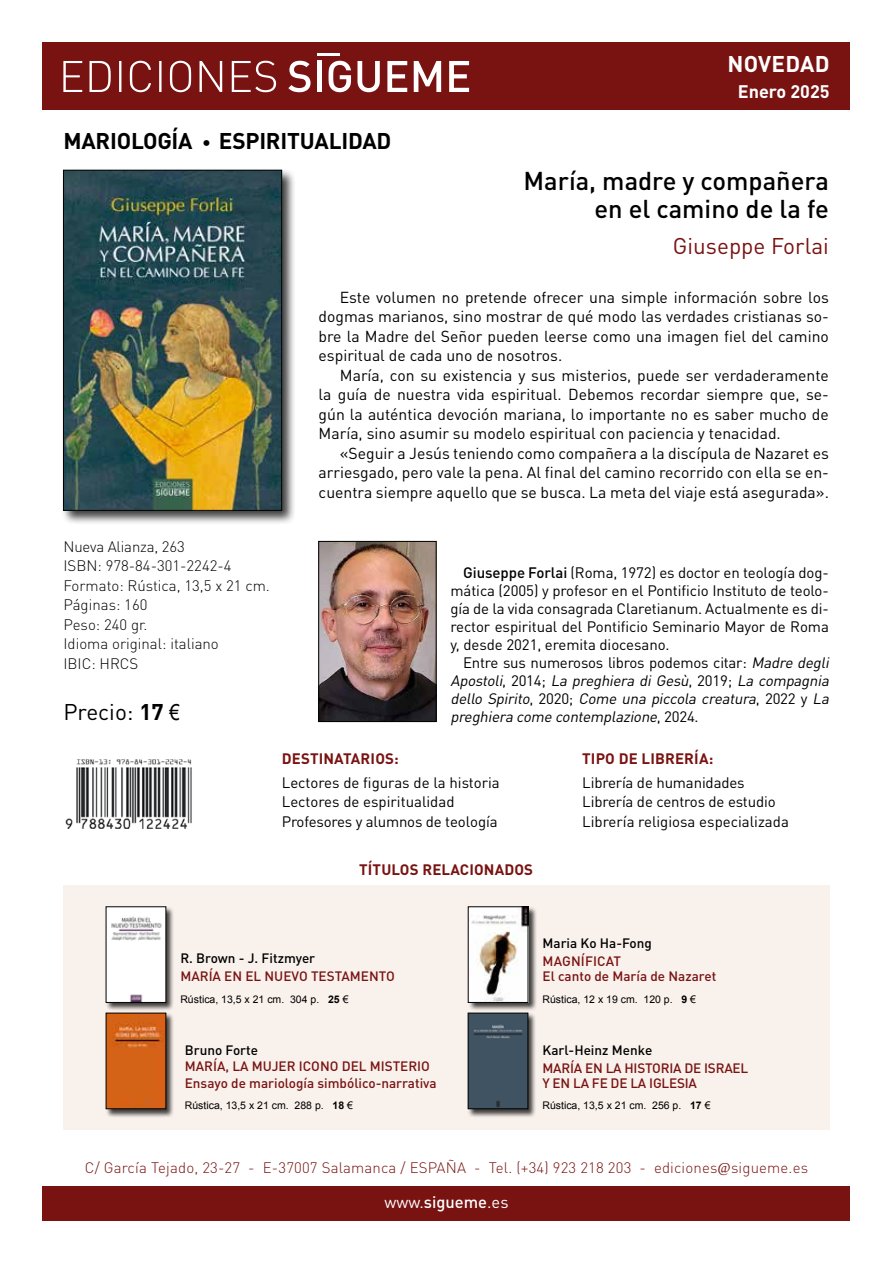
<style>
.page{position:relative;width:893px;height:1263px;background:#fff}
.page>*{position:absolute;margin:0;border:0;box-sizing:border-box;transform-origin:0 0}
.t1{font:500 25.5px/28.5px "DIN Pro";color:#000;text-align:right}
.t2{font:700 22.5px "DIN Pro";letter-spacing:-.01em;color:#000}
.t3{font:22.5px "DIN Pro";color:#791312}
.t4{font:22.5px "DIN Pro";color:#000}
.t5{font:700 22.5px "DIN Pro";letter-spacing:.01em;color:#fff}
.t6{font:700 18px "DIN Pro";color:#fff}
.t7{font:16.5px "DIN Pro";color:#fff}
.t8{font:15.75px/19.5px "DIN Pro";color:#000;text-align:justify}
.t9{font:15px/18px "DIN Pro";letter-spacing:-.005em;color:#000}
.t10{font:italic 15px/18px "DIN Pro";color:#000;text-align:justify}
.t11{font:300 15px/19.5px "DIN Pro";color:#000}
.t12{font:300 15px "DIN Pro";letter-spacing:.01em;color:#791312}
.t13{font:700 15px "DIN Pro";letter-spacing:.01em;color:#791312}
.t14{font:500 13.5px/15px "DIN Pro";color:#791312}
.t15{font:500 13.5px "DIN Pro";color:#000}
.t16{font:10.5px "Arial";color:#000}
.s1{font-size:18px}
.s2{font-weight:700}
.s3{font-family:"Arial Narrow"}
.s4{font-weight:500}
.s5{font-style:normal}
.s6{font-family:"Sakkal Majalla";font-weight:400;font-size:19.5px}
</style>
<div class="page">
<div style="left:43px;top:1186px;width:807px;height:34px;background:#791312"></div>
<div style="left:43px;top:43px;width:807px;height:67px;background:#791312"></div>
<hr style="left:317px;top:53px;width:23px;height:3px;background:#fff">
<svg style="left:288px;top:61px;width:23px;height:31px"></svg>
<div style="left:317px;top:61px;width:5px;height:31px;background:#fff"></div>
<svg style="left:329px;top:61px;width:22px;height:31px"></svg>
<svg style="left:357px;top:61px;width:23px;height:31px"></svg>
<svg style="left:387px;top:61px;width:20px;height:31px"></svg>
<svg style="left:414px;top:61px;width:27px;height:31px"></svg>
<svg style="left:449px;top:61px;width:20px;height:31px"></svg>
<svg style="left:63px;top:61px;width:213px;height:31px"></svg>
<div style="left:61px;top:168px;width:235px;height:357px;background:#000;opacity:.75"></div>
<img style="left:65px;top:172px;width:215px;height:336px">
<div style="left:63px;top:170px;width:219px;height:340px;border:1px solid #000"></div>
<div style="left:63px;top:885px;width:767px;height:245px;background:#f9f1ec"></div>
<img style="left:65px;top:759px;width:127px;height:69px">
<img style="left:321px;top:543px;width:113px;height:177px">
<div style="left:319px;top:541px;width:117px;height:181px;border:1px solid #000"></div>
<div style="left:468px;top:1012px;width:69px;height:106px;background:#000;opacity:.75"></div>
<img style="left:470px;top:1015px;width:56px;height:92px">
<div style="left:468px;top:1013px;width:60px;height:96px;border:1px solid #000"></div>
<div style="left:106px;top:1012px;width:69px;height:106px;background:#000;opacity:.75"></div>
<img style="left:108px;top:1015px;width:56px;height:92px">
<div style="left:106px;top:906px;width:69px;height:105px;background:#000;opacity:.75"></div>
<img style="left:108px;top:909px;width:56px;height:91px">
<div style="left:468px;top:906px;width:69px;height:105px;background:#000;opacity:.75"></div>
<img style="left:470px;top:909px;width:56px;height:91px">
<h2 class="t5" style="left:727px;top:49px;width:104px">NOVEDAD</h2>
<h2 class="t2" style="left:63px;top:126px;width:329px">MARIOLOGÍA <span class="s1">•</span> ESPIRITUALIDAD</h2>
<p class="t6" style="left:738px;top:80px;width:93px">Enero 2025</p>
<h1 class="t1" style="left:524px;top:165px;width:307px">María, madre y compañera en el camino de la fe</h1>
<h2 class="t3" style="left:673px;top:230px;width:157px">Giuseppe Forlai</h2>
<p class="t8" style="left:319px;top:287px;width:512px;text-indent:21px">Este volumen no pretende ofrecer una simple información sobre los dogmas marianos, sino mostrar de qué modo las verdades cristianas so&shy;bre la Madre del Señor pueden leerse como una imagen fiel del camino espiritual de cada uno de nosotros.</p>
<p class="t8" style="left:319px;top:365px;width:512px;text-indent:21px">María, con su existencia y sus misterios, puede ser verdaderamente la guía de nuestra vida espiritual. Debemos recordar siempre que, se&shy;gún la auténtica devoción mariana, lo importante no es saber mucho de María, sino asumir su modelo espiritual con paciencia y tenacidad.</p>
<p class="t8" style="left:319px;top:443px;width:512px;text-indent:21px">«Seguir a Jesús teniendo como compañera a la discípula de Nazaret es arriesgado, pero vale la pena. Al final del camino recorrido con ella se en&shy;cuentra siempre aquello que se busca. La meta del viaje está asegurada».</p>
<p class="t11" style="left:63px;top:536px;width:208px">Nueva Alianza, 263<br>ISBN: 978-84-301-2242-4<br>Formato: Rústica, 13,5 x 21 cm.<br>Páginas: 160<br>Peso: 240 gr.<br>Idioma original: italiano<br>IBIC: HRCS</p>
<h2 class="t4" style="left:63px;top:696px;width:118px">Precio: <span class="s2">17</span> <span class="s3">€</span></h2>
<p class="t9" style="left:450px;top:563px;width:380px;text-align:justify;text-indent:13px"><span class="s4">Giuseppe Forlai</span> (Roma, 1972) es doctor en teología dog&shy;mática (2005) y profesor en el Pontificio Instituto de teolo&shy;gía de la vida consagrada Claretianum. Actualmente es di&shy;rector espiritual del Pontificio Seminario Mayor de Roma y, desde 2021, eremita diocesano.</p>
<p class="t10" style="left:450px;top:653px;width:383px;text-indent:13px"><span class="s5">Entre sus numerosos libros podemos citar:</span> Madre degli Apostoli<span class="s5">, 2 0 1 4 ;</span> La preghiera di Gesù<span class="s5">, 2 0 1 9 ;</span> La compagnia dello Spirito<span class="s5">, 2 0 2 0 ;</span> Come una piccola creatura<span class="s5">, 2 0 2 2 y</span> La preghiera come contemplazione<span class="s5">, 2 0 2 4 .</span></p>
<p class="t13" style="left:282px;top:749px;width:119px">DESTINATARIOS:</p>
<p class="t9" style="left:282px;top:772px;width:219px;line-height:19.5px">Lectores de figuras de la historia<br>Lectores de espiritualidad<br>Profesores y alumnos de teología</p>
<p class="t13" style="left:359px;top:859px;width:175px">TÍTULOS RELACIONADOS</p>
<p class="t13" style="left:582px;top:749px;width:133px">TIPO DE LIBRERÍA:</p>
<p class="t9" style="left:582px;top:772px;width:208px;line-height:19.5px">Librería de humanidades<br>Librería de centros de estudio<br>Librería religiosa especializada</p>
<p class="t15" style="left:180px;top:949px;width:136px">R. Brown - J. Fitzmyer</p>
<p class="t14" style="left:180px;top:968px;width:216px">MARÍA EN EL NUEVO TESTAMENTO</p>
<p class="t16" style="left:180px;top:992px;width:170px">Rústica, 13,5 x 21 cm. 304 p. <span class="s2">25</span> €</p>
<p class="t15" style="left:185px;top:1041px;width:75px">Bruno Forte</p>
<p class="t14" style="left:185px;top:1057px;width:253px;line-height:16.5px">MARÍA, LA MUJER ICONO DEL MISTERIO<br>Ensayo de mariología simbólico-narrativa</p>
<p class="t16" style="left:185px;top:1098px;width:170px">Rústica, 13,5 x 21 cm. 288 p. <span class="s2">18</span> €</p>
<p class="t15" style="left:543px;top:934px;width:111px">Maria Ko Ha-Fong</p>
<p class="t14" style="left:543px;top:953px;width:175px">MAGNÍFICAT<br>El canto de María de Nazaret</p>
<p class="t16" style="left:543px;top:992px;width:155px">Rústica, 12 x 19 cm. 120 p. <span class="s2">9</span> €</p>
<p class="t15" style="left:542px;top:1041px;width:111px">Karl-Heinz Menke</p>
<p class="t14" style="left:542px;top:1060px;width:207px">MARÍA EN LA HISTORIA DE ISRAEL<br>Y EN LA FE DE LA IGLESIA</p>
<p class="t16" style="left:542px;top:1098px;width:170px">Rústica, 13,5 x 21 cm. 256 p. <span class="s2">17</span> €</p>
<p class="t12" style="left:85px;top:1157px;width:725px">C/ García Tejado, 23-27 - E-37007 Salamanca / ESPAÑA - Tel. (+34) 923 218 203 - ediciones<span class="s6">@</span>sigueme.es</p>
<p class="t7" style="left:384px;top:1191px;width:126px">www.<span class="s4">sigueme</span>.es</p>
</div>
